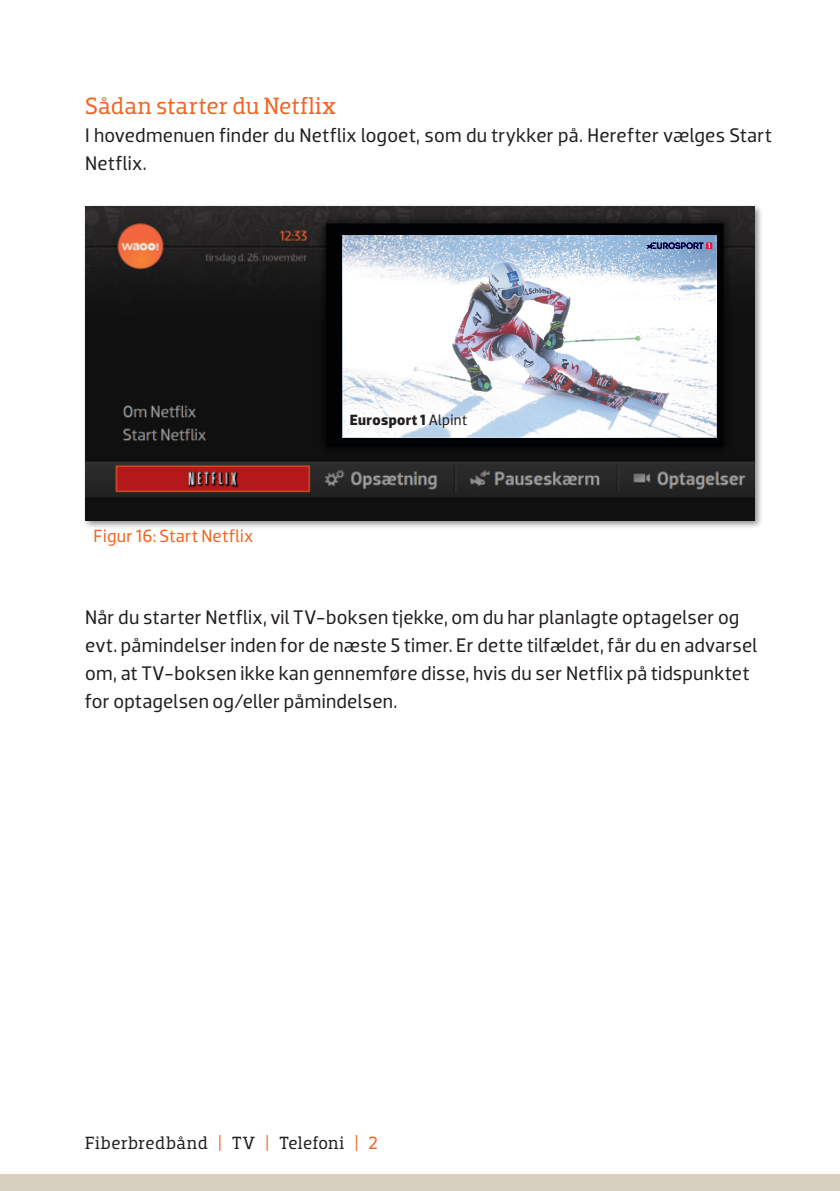
<style>
.page{position:relative;width:840px;height:1191px;background:#fff}
.page>*{position:absolute;margin:0;border:0;box-sizing:border-box;transform-origin:0 0}
.Underoverskrift{font:24px "Dobra Slab";letter-spacing:.01em;color:#f36421}
.Figur{font:20px/28px "Dobra";letter-spacing:.01em;color:#231f20}
.Brødtekst{font:20px/28px "Dobra";letter-spacing:.015em;color:#231f20}
.t1{font:18px "Dobra Slab";letter-spacing:.025em;color:#231f20}
.Figur-2{font:18px "Dobra";letter-spacing:.02em;color:#f36421}
.t2{font:700 15.2px "Dobra";letter-spacing:.02em;color:#231f20}
.s1{font-weight:400}
.s2{color:#f36421}
</style>
<div class="page">
<div style="left:82px;top:203px;width:681px;height:326px;background:#231f20;opacity:.5"></div>
<img style="left:85px;top:206px;width:669px;height:314px">
<img style="left:342px;top:235px;width:374px;height:202px">
<svg style="left:705px;top:242px;width:7px;height:7px"></svg>
<svg style="left:646px;top:242px;width:63px;height:7px"></svg>
<div style="left:0;top:1174px;width:839px;height:17px;background:#d7cfbf"></div>
<p class="Underoverskrift" style="left:85px;top:92px;width:252px">Sådan starter du Netflix</p>
<p class="Brødtekst" style="left:85px;top:121px;width:688px">I hovedmenuen finder du Netflix logoet, som du trykker på. Herefter vælges Start<br>Netflix.</p>
<p class="Figur-2" style="left:94px;top:526px;width:161px">Figur 16: Start Netflix</p>
<p class="t2" style="left:349px;top:411px;width:119px">Eurosport 1 <span class="s1">Alpint</span></p>
<p class="Figur" style="left:85px;top:603px;width:673px">Når du starter Netflix, vil TV-boksen tjekke, om du har planlagte optagelser og evt. påmindelser inden for de næste 5 timer. Er dette tilfældet, får du en advarsel om, at TV-boksen ikke kan gennemføre disse, hvis du ser Netflix på tidspunktet for optagelsen og/eller påmindelsen.</p>
<p class="t1" style="left:85px;top:1132px;width:294px">Fiberbredbånd <span class="s2">|</span> TV <span class="s2">|</span> Telefoni <span class="s2">| 2</span></p>
</div>
